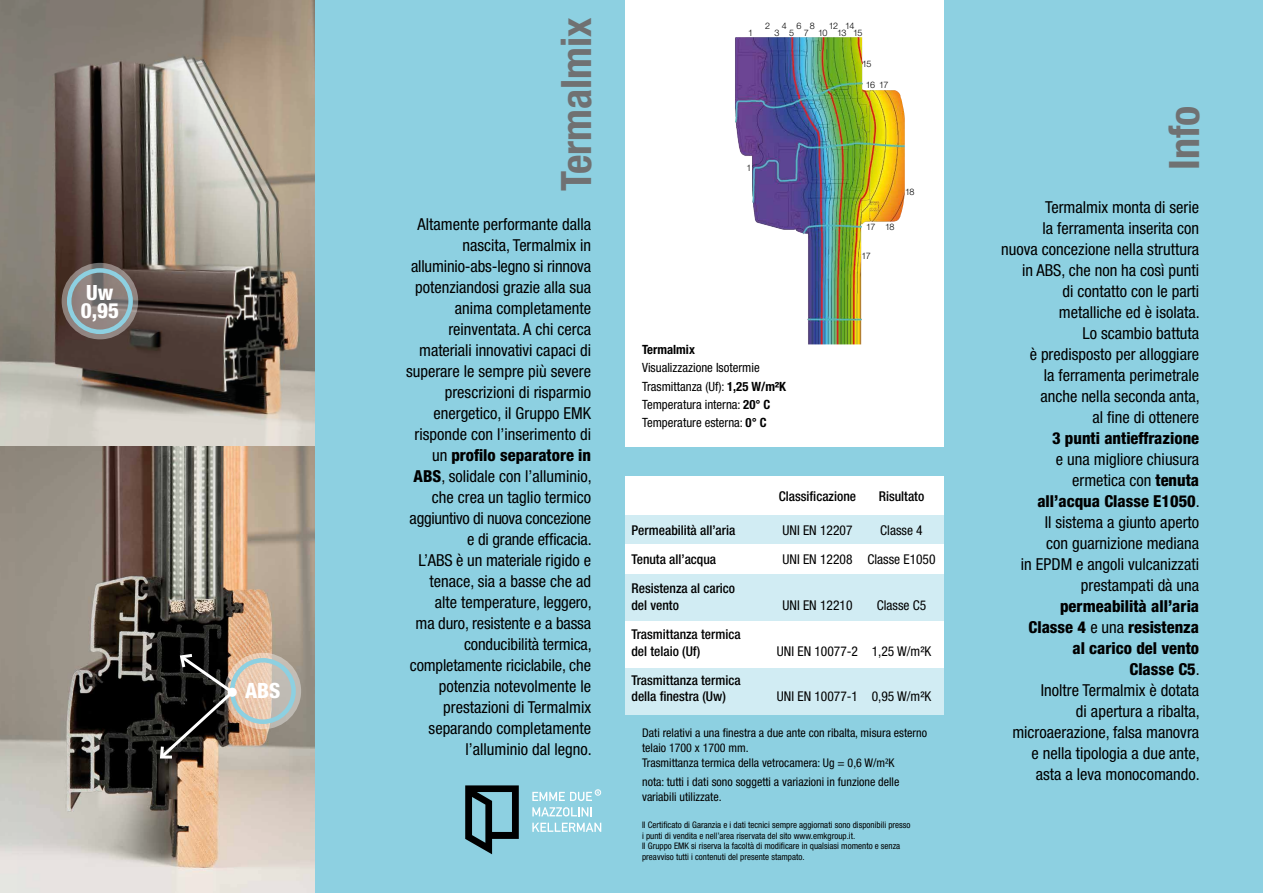
<style>
.page{position:relative;width:1263px;height:893px;background:#fff}
.page>*{position:absolute;margin:0;border:0;box-sizing:border-box;transform-origin:0 0}
.t1{font:700 condensed 42px "Helvetica Neue";color:#707172}
.t2{font:800 condensed 21px/18px "Helvetica Neue";color:#fff}
.t3{font:condensed 16.5px/21px "Helvetica Neue";color:#000;text-align:right}
.t4{font:800 condensed 16.5px "Helvetica Neue";color:#000}
.t5{font:500 condensed 13.5px/16.5px "Helvetica Neue";color:#000}
.t6{font:condensed 13.5px "Helvetica Neue";color:#000}
.t7{font:condensed 12.75px/18px "Helvetica Neue";color:#000}
.t8{font:700 condensed 12.75px "Helvetica Neue";color:#000}
.t9{font:condensed 12px/15px "Helvetica Neue";color:#000}
.t10{font:condensed 9px/10.5px "Helvetica Neue";color:#000}
.t11{font:300 9px/7.6px "Helvetica Neue";letter-spacing:-.075em;color:#000}
.s1{font-weight:800}
.s2{font-weight:700}
.s3{font-family:"Frutiger"}
</style>
<div class="page">
<div style="left:17px;top:0;width:638px;height:893px;background:#8dd0e1"></div>
<svg style="left:465px;top:785px;width:54px;height:69px"></svg>
<svg style="left:532px;top:807px;width:60px;height:9px"></svg>
<svg style="left:532px;top:823px;width:69px;height:9px"></svg>
<svg style="left:532px;top:789px;width:69px;height:12px"></svg>
<img style="left:0;top:0;width:315px;height:893px">
<svg style="left:62px;top:263px;width:76px;height:76px;background:#8a8886"></svg>
<div style="left:67px;top:268px;width:66px;height:66px;border:4px solid #8dd0e1;border-radius:50%"></div>
<svg style="left:225px;top:653px;width:76px;height:76px;background:#d2c5b7"></svg>
<div style="left:230px;top:658px;width:66px;height:66px;border:4px solid #8dd0e1;border-radius:50%"></div>
<svg style="left:157px;top:652px;width:80px;height:109px;background:#3e3a35"></svg>
<div style="left:625px;top:0;width:638px;height:893px;background:#8dd0e1"></div>
<div style="left:625px;top:0;width:319px;height:446px;background:#fff"></div>
<div style="left:625px;top:476px;width:319px;height:38px;background:#fff"></div>
<div style="left:625px;top:544px;width:319px;height:30px;background:#fff"></div>
<div style="left:625px;top:621px;width:319px;height:47px;background:#fff"></div>
<div style="left:625px;top:514px;width:319px;height:30px;background:#d1ecf3"></div>
<div style="left:625px;top:574px;width:319px;height:47px;background:#d1ecf3"></div>
<div style="left:625px;top:668px;width:319px;height:46px;background:#d1ecf3"></div>
<img style="left:735px;top:37px;width:170px;height:307px">
<p class="t2" style="left:81px;top:283px;width:40px">Uw<br>0,95</p>
<p class="t2" style="left:245px;top:682px;width:37px">ABS</p>
<h1 class="t1" style="left:551px;top:191px;width:175px;rotate:-90deg">Termalmix</h1>
<p class="t3" style="left:406px;top:213px;width:187px">Altamente performante dalla nascita, Termalmix in alluminio-abs-legno si rinnova potenziandosi grazie alla sua anima completamente reinventata. A chi cerca materiali innovativi capaci di superare le sempre più severe prescrizioni di risparmio energetico, il Gruppo EMK risponde con l’inserimento di un <span class="s1">profilo separatore in<br>ABS</span>, solidale con l’alluminio, che crea un taglio termico aggiuntivo di nuova concezione e di grande efficacia.<br>L’ABS è un materiale rigido e tenace, sia a basse che ad alte temperature, leggero,<br>ma duro, resistente e a bassa conducibilità termica, completamente riciclabile, che potenzia notevolmente le prestazioni di Termalmix separando completamente l’alluminio dal legno.</p>
<p class="t11" style="left:748px;top:29px;width:7px">1</p>
<p class="t11" style="left:765px;top:21px;width:7px">2</p>
<p class="t11" style="left:796px;top:21px;width:7px">6</p>
<p class="t11" style="left:810px;top:21px;width:7px">8</p>
<p class="t11" style="left:818px;top:29px;width:11px">10</p>
<p class="t11" style="left:837px;top:21px;width:11px;text-indent:-8px">12<br>13</p>
<p class="t11" style="left:853px;top:21px;width:11px;text-indent:-8px">14<br>15</p>
<p class="t11" style="left:782px;top:21px;width:7px">4</p>
<p class="t11" style="left:774px;top:29px;width:7px">3</p>
<p class="t11" style="left:789px;top:29px;width:7px">5</p>
<p class="t11" style="left:804px;top:29px;width:7px">7</p>
<p class="t11" style="left:862px;top:59px;width:11px">15</p>
<p class="t11" style="left:866px;top:81px;width:24px">16 17</p>
<p class="t11" style="left:746px;top:164px;width:7px">1</p>
<p class="t11" style="left:866px;top:222px;width:30px">17 18</p>
<p class="t11" style="left:861px;top:252px;width:11px">17</p>
<p class="t11" style="left:905px;top:187px;width:11px">18</p>
<p class="t8" style="left:642px;top:342px;width:54px">Termalmix</p>
<p class="t7" style="left:642px;top:359px;width:145px">Visualizzazione Isotermie<br>Trasmittanza (Uf): <span class="s2">1,25 W/m²K<br></span>Temperatura interna: <span class="s2">20° C<br></span>Temperature esterna: <span class="s2">0° C</span></p>
<p class="t5" style="left:779px;top:488px;width:79px">Classificazione</p>
<p class="t5" style="left:879px;top:488px;width:47px">Risultato</p>
<p class="t5" style="left:631px;top:522px;width:105px">Permeabilità all’aria</p>
<p class="t6" style="left:782px;top:522px;width:71px">UNI EN 12207</p>
<p class="t6" style="left:880px;top:522px;width:44px">Classe 4</p>
<p class="t5" style="left:631px;top:551px;width:86px">Tenuta all’acqua</p>
<p class="t6" style="left:782px;top:552px;width:155px">UNI EN 12208 Classe E1050</p>
<p class="t5" style="left:631px;top:580px;width:105px">Resistenza al carico del vento</p>
<p class="t6" style="left:782px;top:597px;width:71px">UNI EN 12210</p>
<p class="t6" style="left:877px;top:597px;width:51px">Classe C5</p>
<p class="t5" style="left:631px;top:626px;width:111px">Trasmittanza termica del telaio (Uf)</p>
<p class="t6" style="left:777px;top:643px;width:156px">UNI EN 10077-2 1,25 W/m²K</p>
<p class="t5" style="left:631px;top:672px;width:111px">Trasmittanza termica della finestra (Uw)</p>
<p class="t6" style="left:777px;top:689px;width:156px">UNI EN 10077-1 0,95 W/m²K</p>
<p class="t9" style="left:642px;top:725px;width:286px">Dati relativi a una finestra a due ante con ribalta, misura esterno telaio 1700 x 1700 mm.<br>Trasmittanza termica della vetrocamera: Ug = 0,6 W/m<span class="s3">²</span>K</p>
<p class="t9" style="left:642px;top:774px;width:259px">nota: tutti i dati sono soggetti a variazioni in funzione delle variabili utilizzate.</p>
<p class="t10" style="left:642px;top:820px;width:270px">Il Certificato di Garanzia e i dati tecnici sempre aggiornati sono disponibili presso i punti di vendita e nell’area riservata del sito www.emkgroup.it.<br>Il Gruppo EMK si riserva la facoltà di modificare in qualsiasi momento e senza preavviso tutti i contenuti del presente stampato.</p>
<h1 class="t1" style="left:1159px;top:170px;width:66px;rotate:-90deg">Info</h1>
<p class="t3" style="left:1001px;top:196px;width:200px">Termalmix monta di serie<br>la ferramenta inserita con<br>nuova concezione nella struttura in ABS, che non ha così punti<br>di contatto con le parti metalliche ed è isolata.<br>Lo scambio battuta<br>è predisposto per alloggiare<br>la ferramenta perimetrale<br>anche nella seconda anta,<br>al fine di ottenere</p>
<p class="t4" style="left:1052px;top:428px;width:149px">3 punti antieffrazione</p>
<p class="t3" style="left:1021px;top:448px;width:180px">e una migliore chiusura ermetica con <span class="s1">tenuta all’acqua Classe E1050</span>.<br>Il sistema a giunto aperto con guarnizione mediana<br>in EPDM e angoli vulcanizzati prestampati dà una</p>
<p class="t3" style="left:1012px;top:595px;width:189px"><span class="s1">permeabilità all’aria<br>Classe 4</span> e una <span class="s1">resistenza<br>al carico del vento<br>Classe C5</span>.<br>Inoltre Termalmix è dotata<br>di apertura a ribalta, microaerazione, falsa manovra e nella tipologia a due ante, asta a leva monocomando.</p>
</div>
